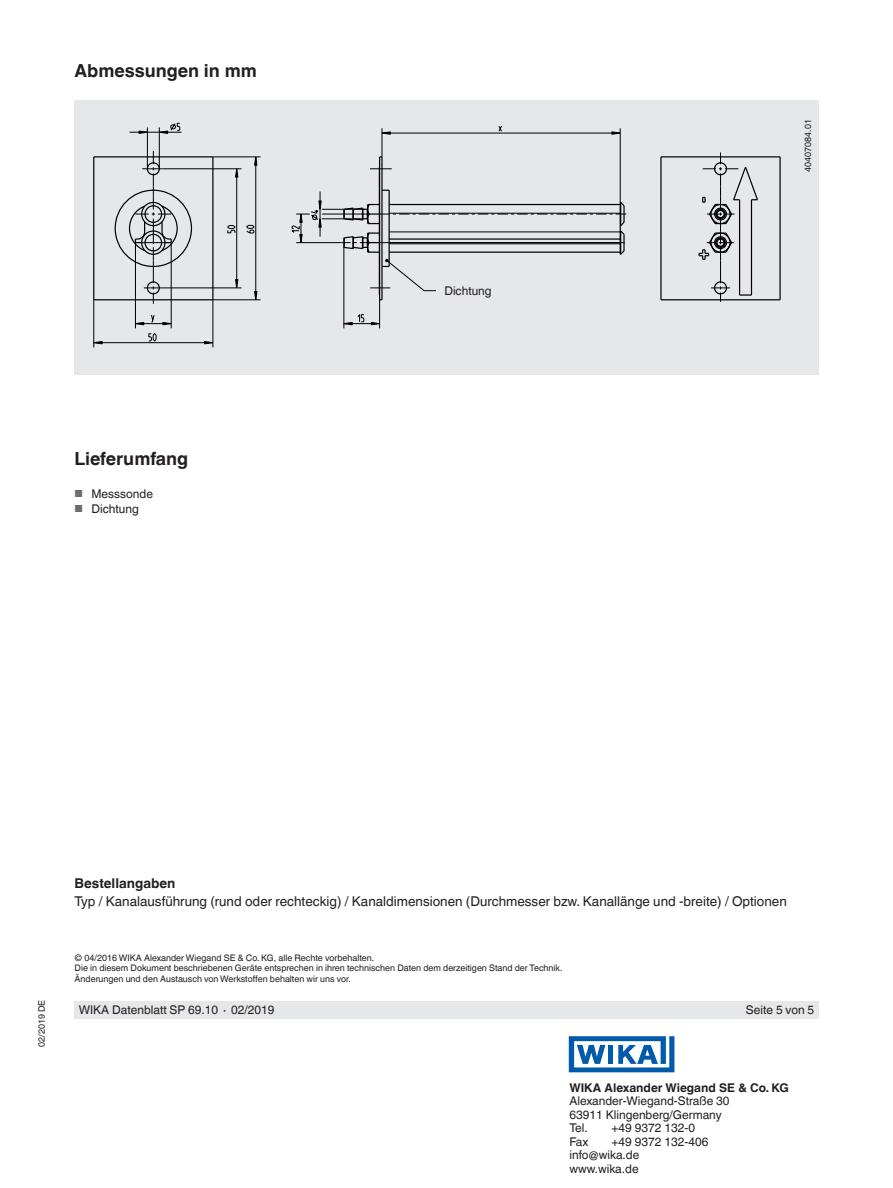
<style>
.page{position:relative;width:893px;height:1188px;background:#fff}
.page>*{position:absolute;margin:0;border:0;box-sizing:border-box;transform-origin:0 0}
.t1{font:700 18px "Helvetica World";color:#231f20}
.t2{font:13.5px "Helvetica World";color:#231f20}
.t3{font:700 13.5px "Helvetica World";color:#231f20}
.t4{font:12px/13.5px "Helvetica World";color:#231f20}
.t5{font:700 12px "Helvetica World";color:#231f20}
.t6{font:9px/10.5px "Helvetica World";color:#231f20}
.s1{font-size:10.2px;color:#6c6d70}
</style>
<div class="page">
<div style="left:74px;top:1001px;width:745px;height:17px;background:#e6e7e9"></div>
<div style="left:74px;top:100px;width:745px;height:275px;background:#e6e7e9"></div>
<svg style="left:246px;top:225px;width:8px;height:8px"></svg>
<svg style="left:254px;top:291px;width:3px;height:9px"></svg>
<svg style="left:254px;top:156px;width:3px;height:10px"></svg>
<svg style="left:148px;top:333px;width:9px;height:8px"></svg>
<svg style="left:93px;top:341px;width:10px;height:3px"></svg>
<svg style="left:204px;top:341px;width:9px;height:3px"></svg>
<svg style="left:139px;top:131px;width:8px;height:3px"></svg>
<svg style="left:160px;top:123px;width:20px;height:11px"></svg>
<svg style="left:227px;top:225px;width:8px;height:8px"></svg>
<svg style="left:235px;top:168px;width:3px;height:10px"></svg>
<svg style="left:235px;top:279px;width:3px;height:9px"></svg>
<svg style="left:498px;top:126px;width:4px;height:6px"></svg>
<svg style="left:611px;top:131px;width:9px;height:4px"></svg>
<svg style="left:151px;top:315px;width:4px;height:7px"></svg>
<svg style="left:136px;top:322px;width:8px;height:3px"></svg>
<svg style="left:162px;top:322px;width:9px;height:3px"></svg>
<hr style="left:320px;top:191px;width:1px;height:46px;background:#000">
<hr style="left:382px;top:133px;width:238px;height:1px;background:#000">
<hr style="left:620px;top:128px;width:1px;height:74px;background:#000">
<hr style="left:94px;top:342px;width:119px;height:1px;background:#000">
<hr style="left:135px;top:323px;width:36px;height:1px;background:#000">
<hr style="left:213px;top:300px;width:48px;height:1px;background:#000">
<hr style="left:94px;top:300px;width:1px;height:47px;background:#000">
<hr style="left:162px;top:288px;width:79px;height:1px;background:#000">
<hr style="left:135px;top:243px;width:1px;height:85px;background:#000">
<hr style="left:147px;top:127px;width:1px;height:42px;background:#000">
<hr style="left:159px;top:127px;width:1px;height:42px;background:#000">
<hr style="left:171px;top:243px;width:1px;height:85px;background:#000">
<hr style="left:213px;top:300px;width:1px;height:47px;background:#000">
<hr style="left:163px;top:169px;width:78px;height:1px;background:#000">
<hr style="left:213px;top:157px;width:48px;height:1px;background:#000">
<hr style="left:236px;top:169px;width:1px;height:119px;background:#000">
<hr style="left:255px;top:157px;width:1px;height:143px;background:#000">
<hr style="left:130px;top:132px;width:52px;height:1px;background:#000">
<hr style="left:379px;top:157px;width:1px;height:143px;background:#000">
<hr style="left:381px;top:157px;width:2px;height:143px;background:#000">
<hr style="left:388px;top:190px;width:2px;height:76px;background:#000">
<svg style="left:370px;top:166px;width:22px;height:4px"></svg>
<svg style="left:380px;top:128px;width:11px;height:29px"></svg>
<hr style="left:94px;top:299px;width:119px;height:1px;background:#000">
<hr style="left:93px;top:157px;width:1px;height:143px;background:#000">
<hr style="left:212px;top:157px;width:1px;height:143px;background:#000">
<hr style="left:94px;top:156px;width:119px;height:1px;background:#000">
<hr style="left:661px;top:299px;width:119px;height:1px;background:#000">
<hr style="left:660px;top:157px;width:2px;height:143px;background:#000">
<svg style="left:698px;top:152px;width:61px;height:150px"></svg>
<hr style="left:779px;top:157px;width:2px;height:143px;background:#000">
<hr style="left:661px;top:156px;width:119px;height:1px;background:#000">
<svg style="left:128px;top:151px;width:50px;height:153px"></svg>
<div style="left:147px;top:281px;width:13px;height:13px;border:1px solid #000;border-radius:50%"></div>
<div style="left:147px;top:162px;width:13px;height:13px;border:1px solid #000;border-radius:50%"></div>
<div style="left:710px;top:233px;width:21px;height:20px;border:1px solid #000;border-radius:50%"></div>
<div style="left:710px;top:204px;width:21px;height:20px;border:1px solid #000;border-radius:50%"></div>
<div style="left:714px;top:281px;width:13px;height:13px;border:1px solid #000;border-radius:50%"></div>
<div style="left:714px;top:162px;width:13px;height:13px;border:1px solid #000;border-radius:50%"></div>
<div style="left:714px;top:208px;width:13px;height:13px;border:1px solid #000;border-radius:50%"></div>
<div style="left:714px;top:236px;width:13px;height:13px;border:1px solid #000;border-radius:50%"></div>
<div style="left:716px;top:210px;width:9px;height:8px;border:1px solid #000;border-radius:50%"></div>
<div style="left:716px;top:238px;width:9px;height:9px;border:1px solid #000;border-radius:50%"></div>
<svg style="left:291px;top:198px;width:335px;height:131px"></svg>
<svg style="left:569px;top:1036px;width:105px;height:36px"></svg>
<h1 class="t1" style="left:74px;top:60px;width:184px">Abmessungen in mm</h1>
<h1 class="t1" style="left:74px;top:448px;width:115px">Lieferumfang</h1>
<h3 class="t4" style="left:74px;top:487px;width:80px"><span class="s1">■</span> Messsonde</h3>
<h3 class="t4" style="left:74px;top:502px;width:66px"><span class="s1">■</span> Dichtung</h3>
<h3 class="t4" style="left:444px;top:284px;width:49px">Dichtung</h3>
<p class="t6" style="left:803px;top:172px;width:54px;rotate:-90deg">40407084.01</p>
<h2 class="t3" style="left:75px;top:875px;width:102px">Bestellangaben</h2>
<h2 class="t2" style="left:75px;top:893px;width:714px">Typ / Kanalausführung (rund oder rechteckig) / Kanaldimensionen (Durchmesser bzw. Kanallänge und -breite) / Optionen</h2>
<p class="t6" style="left:75px;top:952px;width:489px">© 04/2016 WIKA Alexander Wiegand SE &amp; Co. KG, alle Rechte vorbehalten.<br>Die in diesem Dokument beschriebenen Geräte entsprechen in ihren technischen Daten dem derzeitigen Stand der Technik.<br>Änderungen und den Austausch von Werkstoffen behalten wir uns vor.</p>
<p class="t6" style="left:36px;top:1047px;width:49px;rotate:-90deg">02/2019 DE</p>
<h3 class="t4" style="left:79px;top:1003px;width:197px">WIKA Datenblatt SP 69.10 ∙ 02/2019</h3>
<h3 class="t4" style="left:746px;top:1003px;width:70px">Seite 5 von 5</h3>
<h3 class="t5" style="left:569px;top:1080px;width:221px">WIKA Alexander Wiegand SE &amp; Co. KG</h3>
<h3 class="t4" style="left:569px;top:1094px;width:162px">Alexander-Wiegand-Straße 30<br>63911 Klingenberg/Germany<br>Tel.</h3>
<h3 class="t4" style="left:611px;top:1121px;width:85px">+49 9372 132-0</h3>
<h3 class="t4" style="left:569px;top:1135px;width:21px">Fax</h3>
<h3 class="t4" style="left:569px;top:1135px;width:140px;text-indent:42px">+49 9372 132-406 info@wika.de www.wika.de</h3>
</div>
